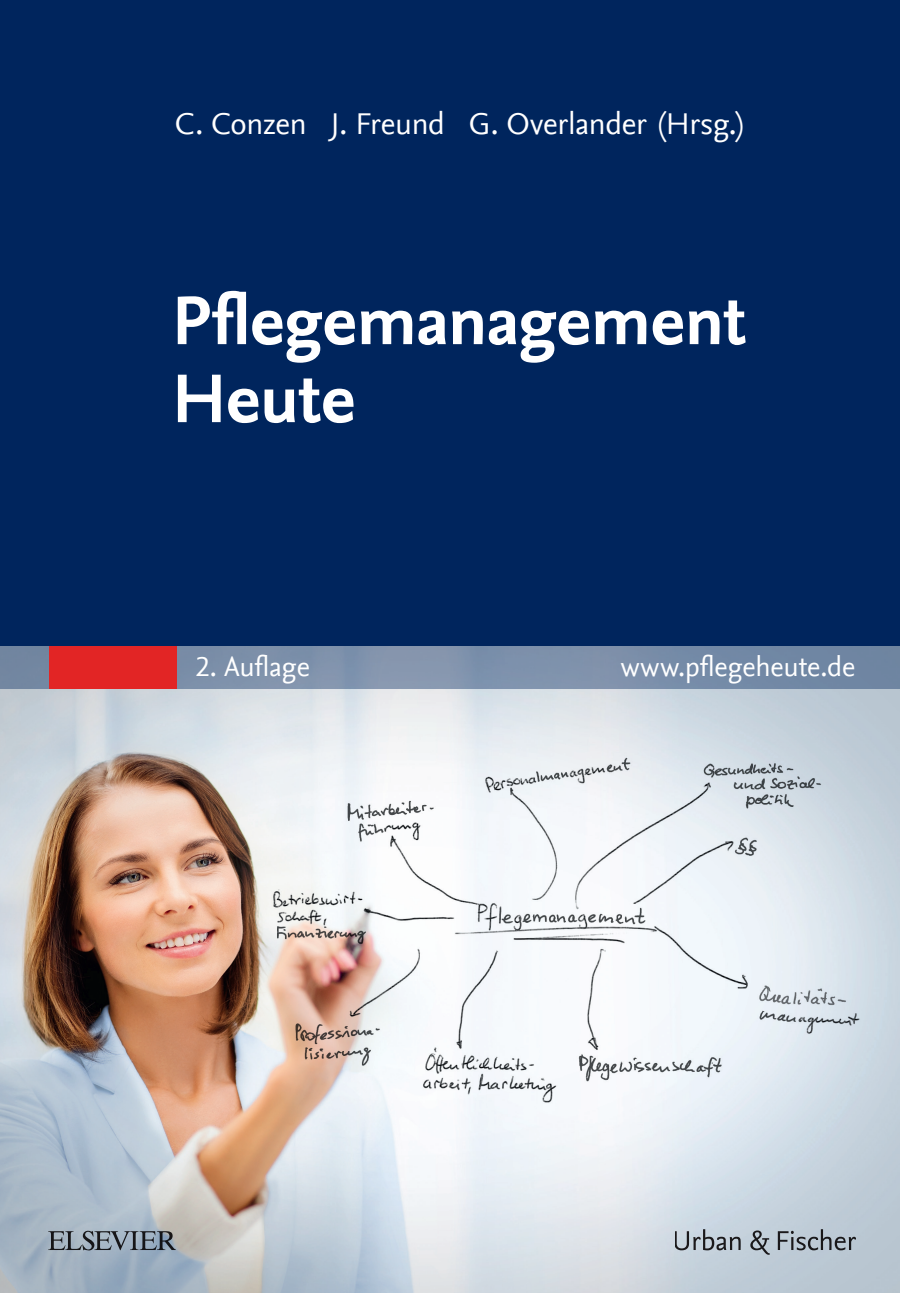
<style>
.page{position:relative;width:900px;height:1293px;background:#fff}
.page>*{position:absolute;margin:0;border:0;box-sizing:border-box;transform-origin:0 0}
.t1{font:700 72px/78px "Nexus Sans Offc";letter-spacing:-.015em;color:#fff}
.t2{font:31.5px "Nexus Sans Offc";letter-spacing:-.015em;color:#fff}
.t3{font:28.5px "Nexus Sans Offc";letter-spacing:-.01em;color:#fff}
</style>
<div class="page">
<div style="left:0;top:0;width:899px;height:1293px;background:#00255d"></div>
<img style="left:0;top:689px;width:899px;height:604px">
<div style="left:0;top:646px;width:899px;height:43px;background:#7b8fa9"></div>
<div style="left:49px;top:646px;width:127px;height:43px;background:#e22525"></div>
<svg style="left:49px;top:1230px;width:127px;height:20px;background:#7a8590"></svg>
<svg style="left:675px;top:1229px;width:180px;height:25px;background:#9fa9b2"></svg>
<p class="t2" style="left:175px;top:106px;width:569px">C. Conzen J. Freund G. Overlander (Hrsg.)</p>
<h1 class="t1" style="left:172px;top:285px;width:576px">Pflegemanagement<br>Heute</h1>
<p class="t3" style="left:196px;top:651px;width:116px">2. Auflage</p>
<p class="t3" style="left:620px;top:651px;width:236px">www.pflegeheute.de</p>
</div>
